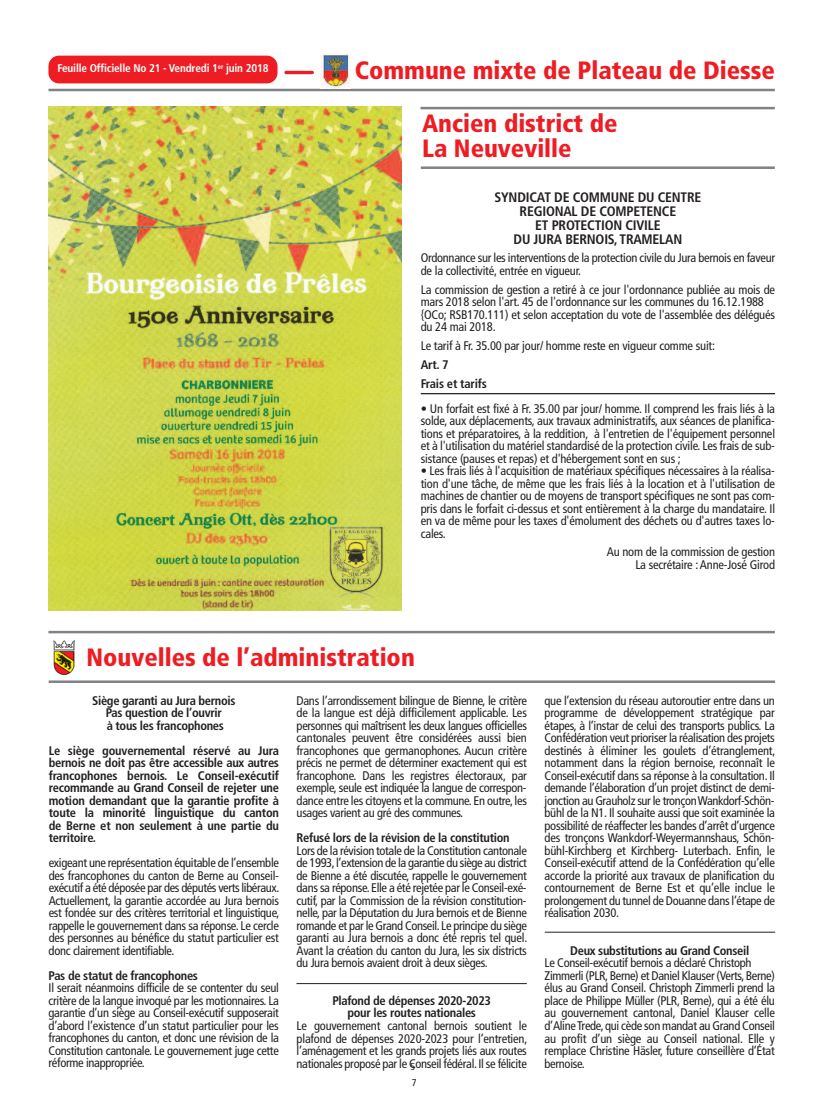
<style>
.page{position:relative;width:815px;height:1117px;background:#fff}
.page>*{position:absolute;margin:0;border:0;box-sizing:border-box;transform-origin:0 0}
.t1{font:900 condensed 25px/52.8px "Frutiger";color:#ee1d23}
.t2{font:700 condensed 13.75px/13.8px "Frutiger";letter-spacing:-.015em;color:#231f20;text-align:center}
.t3{font:condensed 12.5px/12.5px "Frutiger";letter-spacing:-.025em;color:#231f20;text-align:justify}
.t4{font:700 condensed 12.5px/12.5px "Frutiger";letter-spacing:-.025em;color:#231f20;text-align:center}
.t5{font:700 condensed 11.25px "Frutiger";letter-spacing:-.015em;color:#fff}
.t6{font:condensed 10px "Frutiger";color:#231f20}
</style>
<div class="page">
<img style="left:48px;top:640px;width:27px;height:42px">
<hr style="left:49px;top:680px;width:726px;height:2px;background:#808285">
<hr style="left:48px;top:630px;width:727px;height:3px;background:#808285">
<hr style="left:545px;top:931px;width:230px;height:1px;background:#231f20">
<hr style="left:296px;top:982px;width:231px;height:1px;background:#231f20">
<div style="left:48px;top:56px;width:229px;height:27px;background:#ee1d23;border-radius:11px"></div>
<hr style="left:284px;top:71px;width:30px;height:3px;background:#ee1d23;border-radius:2px">
<hr style="left:48px;top:89px;width:727px;height:2px;background:#808285">
<img style="left:48px;top:107px;width:353px;height:503px">
<hr style="left:421px;top:166px;width:354px;height:3px;background:#808285">
<hr style="left:420px;top:107px;width:355px;height:2px;background:#808285">
<hr style="left:421px;top:393px;width:354px;height:1px;background:#231f20">
<img style="left:321px;top:53px;width:29px;height:35px">
<p class="t5" style="left:58px;top:64px;width:213px">Feuille Officielle No 21 - Vendredi 1<sup>er</sup> juin 2018</p>
<h1 class="t1" style="left:422px;top:46px;width:354px;text-indent:-67px">Commune mixte de Plateau de Diesse<br>Ancien district de</h1>
<h1 class="t1" style="left:422px;top:124px;width:151px">La Neuveville</h1>
<p class="t2" style="left:495px;top:192px;width:208px">SYNDICAT DE COMMUNE DU CENTRE<br>REGIONAL DE COMPETENCE<br>ET PROTECTION CIVILE<br>DU JURA BERNOIS, TRAMELAN</p>
<p class="t3" style="left:421px;top:253px;width:356px">Ordonnance sur les interventions de la protection civile du Jura bernois en faveur de la collectivité, entrée en vigueur.</p>
<p class="t3" style="left:421px;top:284px;width:356px;text-align:left">La commission de gestion a retiré à ce jour l'ordonnance publiée au mois de mars 2018 selon l'art. 45 de l'ordonnance sur les communes du 16.12.1988 {OCo; RSB170.111) et selon acceptation du vote de l'assemblée des délégués du 24 mai 2018.</p>
<p class="t3" style="left:421px;top:340px;width:296px">Le tarif à Fr. 35.00 par jour/ homme reste en vigueur comme suit:</p>
<p class="t4" style="left:421px;top:356px;width:68px;line-height:18.8px;text-align:left">Art. 7<br>Frais et tarifs</p>
<p class="t3" style="left:421px;top:403px;width:356px">• Un forfait est fixé à Fr. 35.00 par jour/ homme. Il comprend les frais liés à la solde, aux déplacements, aux travaux administratifs, aux séances de planifica&shy;tions et préparatoires, à la reddition, à l'entretien de l'équipement personnel et à l'utilisation du matériel standardisé de la protection civile. Les frais de sub&shy;sistance (pauses et repas) et d'hébergement sont en sus ;</p>
<p class="t3" style="left:421px;top:465px;width:356px">• Les frais liés à l'acquisition de matériaux spécifiques nécessaires à la réalisa&shy;tion d'une tâche, de même que les frais liés à la location et à l'utilisation de machines de chantier ou de moyens de transport spécifiques ne sont pas com&shy;pris dans le forfait ci-dessus et sont entièrement à la charge du mandataire. Il en va de même pour les taxes d'émolument des déchets ou d'autres taxes lo&shy;cales.</p>
<p class="t3" style="left:607px;top:546px;width:170px;text-align:right">Au nom de la commission de gestion<br>La secrétaire :Anne-José Girod</p>
<h1 class="t1" style="left:86px;top:633px;width:330px">Nouvelles de l’administration</h1>
<p class="t4" style="left:92px;top:695px;width:145px">Siège garanti au Jura bernois<br>Pas question de l’ouvrir<br>à tous les francophones</p>
<p class="t4" style="left:49px;top:745px;width:232px;text-align:justify">Le siège gouvernemental réservé au Jura bernois ne doit pas être accessible aux autres francophones bernois. Le Conseil-exécutif recommande au Grand Conseil de rejeter une motion demandant que la garantie profite à toute la minorité linguistique du canton de Berne et non seulement à une partie du territoire.</p>
<p class="t3" style="left:49px;top:857px;width:232px">exigeant une représentation équitable de l’ensemble des francophones du canton de Berne au Conseil&shy;exécutif a été déposée par des députés verts libéraux.<br>Actuellement, la garantie accordée au Jura bernois est fondée sur des critères territorial et linguistique, rappelle le gouvernement dans sa réponse. Le cercle des personnes au bénéfice du statut particulier est donc clairement identifiable.</p>
<p class="t4" style="left:49px;top:970px;width:151px">Pas de statut de francophones</p>
<p class="t3" style="left:49px;top:982px;width:232px">Il serait néanmoins difficile de se contenter du seul critère de la langue invoqué par les motionnaires. La garantie d’un siège au Conseil-exécutif supposerait d’abord l’existence d’un statut particulier pour les francophones du canton, et donc une révision de la Constitution cantonale. Le gouvernement juge cette réforme inappropriée.</p>
<p class="t3" style="left:297px;top:695px;width:232px">Dans l’arrondissement bilingue de Bienne, le critère de la langue est déjà difficilement applicable. Les personnes qui maîtrisent les deux langues officielles cantonales peuvent être considérées aussi bien francophones que germanophones. Aucun critère précis ne permet de déterminer exactement qui est francophone. Dans les registres électoraux, par exemple, seule est indiquée la langue de correspon&shy;dance entre les citoyens et la commune. En outre, les usages varient au gré des communes.</p>
<p class="t4" style="left:297px;top:832px;width:215px">Refusé lors de la révision de la constitution</p>
<p class="t3" style="left:297px;top:845px;width:232px">Lors de la révision totale de la Constitution cantonale de 1993,l’extension de la garantie du siège au district de Bienne a été discutée, rappelle le gouvernement dans sa réponse. Elle a été rejetée par le Conseil-exé&shy;cutif, par la Commission de la révision constitution&shy;nelle, par la Députation du Jura bernois et de Bienne romande et par le Grand Conseil. Le principe du siège garanti au Jura bernois a donc été repris tel quel.<br>Avant la création du canton du Jura, les six districts du Jura bernois avaient droit à deux sièges.</p>
<p class="t4" style="left:332px;top:995px;width:160px">Plafond de dépenses 2020-2023 pour les routes nationales</p>
<p class="t3" style="left:297px;top:1020px;width:232px">Le gouvernement cantonal bernois soutient le plafond de dépenses 2020-2023 pour l’entretien, l’aménagement et les grands projets liés aux routes nationales proposé par le Conseil fédéral.Il se félicite</p>
<p class="t6" style="left:411px;top:1061px;width:6px">5</p>
<p class="t6" style="left:412px;top:1078px;width:6px">7</p>
<p class="t3" style="left:545px;top:695px;width:232px">que l’extension du réseau autoroutier entre dans un programme de développement stratégique par étapes, à l’instar de celui des transports publics. La Confédération veut prioriser la réalisation des projets destinés à éliminer les goulets d’étranglement, notamment dans la région bernoise, reconnaît le Conseil-exécutif dans sa réponse à la consultation. Il demande l’élaboration d’un projet distinct de demi&shy;jonction au Grauholz sur le tronçonWankdorf-Schön&shy;bühl de la N1. Il souhaite aussi que soit examinée la possibilité de réaffecter les bandes d’arrêt d’urgence des tronçons Wankdorf-Weyermannshaus, Schön&shy;bühl-Kirchberg et Kirchberg- Luterbach. Enfin, le Conseil-exécutif attend de la Confédération qu’elle accorde la priorité aux travaux de planification du contournement de Berne Est et qu’elle inclue le prolongement du tunnel de Douanne dans l’étape de réalisation 2030.</p>
<p class="t4" style="left:570px;top:945px;width:181px">Deux substitutions au Grand Conseil</p>
<p class="t3" style="left:545px;top:957px;width:232px;text-align:left">Le Conseil-exécutif bernois a déclaré Christoph Zimmerli (PLR,Berne) et Daniel Klauser (Verts,Berne) élus au Grand Conseil. Christoph Zimmerli prend la place de Philippe Müller (PLR, Berne), qui a été élu au gouvernement cantonal, Daniel Klauser celle d’AlineTrede,qui cède son mandat au Grand Conseil au profit d’un siège au Conseil national. Elle y remplace Christine Häsler, future conseillère d’État bernoise.</p>
</div>
